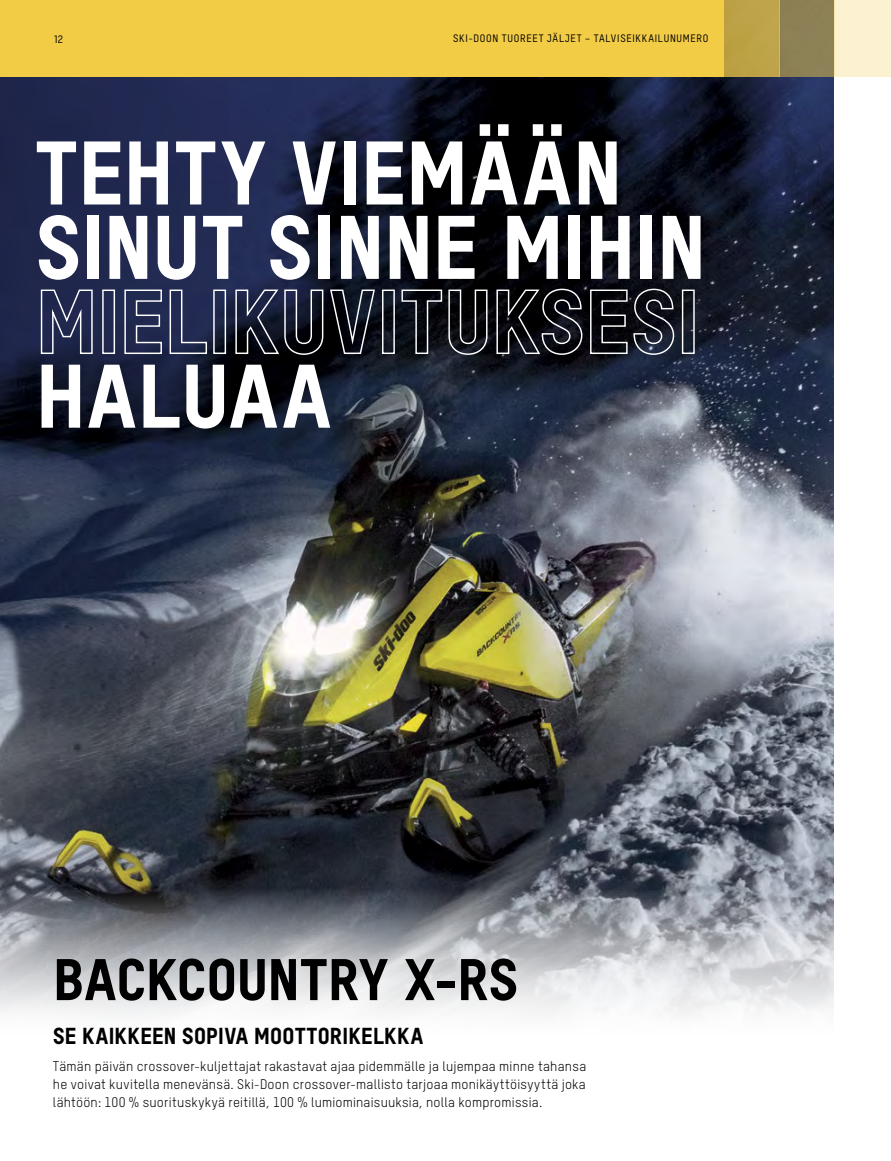
<style>
.page{position:relative;width:891px;height:1161px;background:#fff}
.page>*{position:absolute;margin:0;border:0;box-sizing:border-box;transform-origin:0 0}
.t1{font:87.6px/74.4px "T Star Pro Heavy";letter-spacing:.01em;color:#fff}
.t2{font:57px "T Star Pro Heavy";letter-spacing:.005em;color:#000}
.t3{font:22.5px "T Star Pro Heavy";letter-spacing:.02em;color:#000}
.t4{font:13.5px/18px "T Star Pro Regular";letter-spacing:.015em;color:#000;text-align:justify}
.t5{font:10.5px "T Star Pro Medium";letter-spacing:.07em;color:#000}
</style>
<div class="page">
<img style="left:0;top:76px;width:834px;height:813px">
<div style="left:0;top:0;width:724px;height:76px;background:#f3cc46"></div>
<div style="left:724px;top:0;width:55px;height:76px;background:#bda247"></div>
<div style="left:779px;top:0;width:56px;height:76px;background:#8d8056"></div>
<div style="left:835px;top:0;width:56px;height:76px;background:#fcf2d1"></div>
<svg style="left:0;top:889px;width:834px;height:127px;background:#b3b5ba"></svg>
<p class="t5" style="left:54px;top:32px;width:11px">12</p>
<p class="t5" style="left:453px;top:31px;width:257px">SKI-DOON TUOREET JÄLJET – TALVISEIKKAILUNUMERO</p>
<h1 class="t1" style="left:36px;top:127px;width:672px">TEHTY VIEMÄÄN<br>SINUT SINNE MIHIN<br>MIELI--KUVITUKSESI<br>HALUAA</h1>
<h2 class="t2" style="left:53px;top:936px;width:466px">BACKCOUNTRY X-RS</h2>
<h3 class="t3" style="left:53px;top:1019px;width:372px">SE KAIKKEEN SOPIVA MOOTTORIKELKKA</h3>
<p class="t4" style="left:53px;top:1057px;width:535px">Tämän päivän crossover-kuljettajat rakastavat ajaa pidemmälle ja lujempaa minne tahansa he voivat kuvitella menevänsä. Ski-Doon crossover-mallisto tarjoaa monikäyttöisyyttä joka lähtöön: 100 % suorituskykyä reitillä, 100 % lumiominaisuuksia, nolla kompromissia.</p>
</div>
